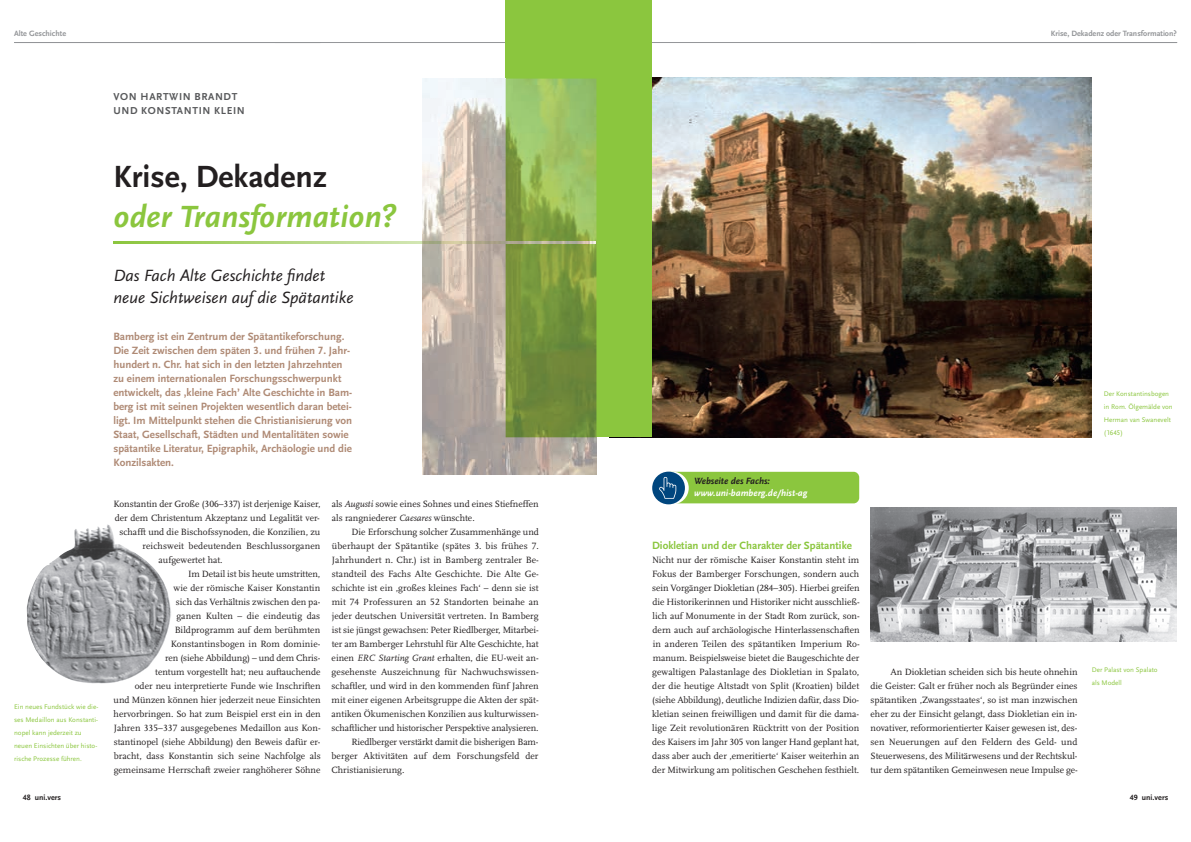
<style>
.page{position:relative;width:1191px;height:842px;background:#fff}
.page>*{position:absolute;margin:0;border:0;box-sizing:border-box;transform-origin:0 0}
.t1{font:italic 700 32px "UB Scala Sans";color:#8bc63e}
.t2{font:700 32px "UB Scala Sans";color:#231f20}
.t3{font:italic 17px/22px "UB Scala Sans";color:#231f20}
.t4{font:700 11px/14px "UB Scala Sans";color:#af8a75}
.t5{font:700 11px "UB Scala Sans";color:#8bc63e}
.t6{font:700 10.5px/14px "UB Scala Sans";letter-spacing:.06em;color:#57585a}
.t7{font:9.5px/14px "UB Scala";color:#231f20;text-align:justify}
.t8{font:italic 700 9.5px "UB Scala Sans";color:#fff}
.t9{font:italic 700 9.5px "UB Scala Sans";color:#231f20}
.t10{font:700 8px "UB Scala Sans";color:#939598}
.t11{font:700 8px "UB Scala Sans";color:#231f20}
.t12{font:7px/13px "UB Scala Sans";color:#8bc63e}
.s1{font-style:italic}
</style>
<div class="page">
<hr style="left:609px;top:42px;width:307px;height:1px;background:#939598">
<img style="left:870px;top:507px;width:306px;height:134px">
<hr style="left:870px;top:42px;width:307px;height:1px;background:#939598">
<img style="left:652px;top:77px;width:439px;height:360px">
<div style="left:665px;top:472px;width:194px;height:31px;background:#8bc63e;border-radius:6px"></div>
<hr style="left:275px;top:42px;width:306px;height:1px;background:#939598">
<div style="left:505px;top:0;width:147px;height:437px;background:#8bc63e"></div>
<hr style="left:14px;top:42px;width:306px;height:1px;background:#939598">
<svg style="left:113px;top:242px;width:309px;height:1px"></svg>
<img style="left:27px;top:525px;width:144px;height:159px">
<img style="left:422px;top:79px;width:174px;height:395px">
<img style="left:422px;top:242px;width:173px;height:1px">
<svg style="left:656px;top:472px;width:32px;height:32px"></svg>
<div style="left:652px;top:472px;width:33px;height:32px;background:#00467e;border-radius:50%"></div>
<svg style="left:659px;top:477px;width:17px;height:22px"></svg>
<p class="t10" style="left:14px;top:29px;width:53px">Alte Geschichte</p>
<p class="t6" style="left:113px;top:89px;width:133px">VON HARTWIN BRANDT<br>UND KONSTANTIN KLEIN</p>
<p class="t12" style="left:14px;top:700px;width:86px">Ein neues Fundstück wie die&shy;ses Medaillon aus Konstanti&shy;nopel kann jederzeit zu neuen Einsichten über histo&shy;rische Prozesse führen.</p>
<p class="t11" style="left:23px;top:792px;width:40px">48 uni.vers</p>
<h1 class="t2" style="left:113px;top:158px;width:215px">Krise, Dekadenz</h1>
<h1 class="t1" style="left:113px;top:198px;width:285px">oder Transformation?</h1>
<h2 class="t3" style="left:113px;top:264px;width:242px">Das Fach Alte Geschichte findet neue Sichtweisen auf die Spätantike</h2>
<p class="t4" style="left:113px;top:330px;width:240px">Bamberg ist ein Zentrum der Spätantikeforschung.<br>Die Zeit zwischen dem späten 3. und frühen 7. Jahr&shy;hundert n. Chr. hat sich in den letzten Jahrzehnten zu einem internationalen Forschungsschwerpunkt entwickelt, das ‚kleine Fach’ Alte Geschichte in Bam&shy;berg ist mit seinen Projekten wesentlich daran betei&shy;ligt. Im Mittelpunkt stehen die Christianisierung von Staat, Gesellschaft, Städten und Mentalitäten sowie spätantike Literatur, Epigraphik, Archäologie und die Konzilsakten.</p>
<p class="t7" style="left:113px;top:497px;width:208px">Konstantin der Große (306–337) ist derjenige Kaiser,</p>
<p class="t7" style="left:115px;top:511px;width:207px">der dem Christentum Akzeptanz und Legalität ver-</p>
<p class="t7" style="left:119px;top:525px;width:202px">schafft und die Bischofssynoden, die Konzilien, zu</p>
<p class="t7" style="left:142px;top:539px;width:179px">reichsweit bedeutenden Beschlussorganen</p>
<p class="t7" style="left:159px;top:553px;width:66px">aufgewertet hat.</p>
<p class="t7" style="left:188px;top:567px;width:134px">Im Detail ist bis heute umstritten,</p>
<p class="t7" style="left:174px;top:581px;width:148px">wie der römische Kaiser Konstantin</p>
<p class="t7" style="left:176px;top:595px;width:146px">sich das Verhältnis zwischen den pa-</p>
<p class="t7" style="left:176px;top:609px;width:145px">ganen Kulten – die eindeutig das</p>
<p class="t7" style="left:175px;top:623px;width:147px">Bildprogramm auf dem berühmten</p>
<p class="t7" style="left:171px;top:637px;width:151px">Konstantinsbogen in Rom dominie-</p>
<p class="t7" style="left:165px;top:651px;width:157px">ren (siehe Abbildung) – und dem Chris-</p>
<p class="t7" style="left:155px;top:665px;width:167px">tentum vorgestellt hat; neu auftauchende</p>
<p class="t7" style="left:135px;top:679px;width:187px">oder neu interpretierte Funde wie Inschriften</p>
<p class="t7" style="left:114px;top:693px;width:208px">und Münzen können hier jederzeit neue Einsichten</p>
<p class="t7" style="left:114px;top:707px;width:208px">hervorbringen. So hat zum Beispiel erst ein in den</p>
<p class="t7" style="left:114px;top:721px;width:208px">Jahren 335–337 ausgegebenes Medaillon aus Kon-</p>
<p class="t7" style="left:114px;top:735px;width:208px">stantinopel (siehe Abbildung) den Beweis dafür er-</p>
<p class="t7" style="left:114px;top:749px;width:208px">bracht, dass Konstantin sich seine Nachfolge als</p>
<p class="t7" style="left:114px;top:763px;width:208px">gemeinsame Herrschaft zweier ranghöherer Söhne</p>
<p class="t7" style="left:332px;top:496px;width:208px">als <span class="s1">Augusti</span> sowie eines Sohnes und eines Stiefneffen als rangniederer <span class="s1">Caesares</span> wünschte.</p>
<p class="t7" style="left:352px;top:524px;width:189px">Die Erforschung solcher Zusammenhänge und</p>
<p class="t7" style="left:332px;top:538px;width:208px">überhaupt der Spätantike (spätes 3. bis frühes 7.</p>
<p class="t7" style="left:332px;top:552px;width:208px">Jahrhundert n. Chr.) ist in Bamberg zentraler Be-</p>
<p class="t7" style="left:332px;top:566px;width:208px">standteil des Fachs Alte Geschichte. Die Alte Ge-</p>
<p class="t7" style="left:332px;top:580px;width:208px">schichte ist ein ‚großes kleines Fach‘ – denn sie ist</p>
<p class="t7" style="left:332px;top:594px;width:208px">mit 74 Professuren an 52 Standorten beinahe an</p>
<p class="t7" style="left:332px;top:608px;width:208px">jeder deutschen Universität vertreten. In Bamberg</p>
<p class="t7" style="left:332px;top:622px;width:208px">ist sie jüngst gewachsen: Peter Riedlberger, Mitarbei-</p>
<p class="t7" style="left:332px;top:636px;width:208px">ter am Bamberger Lehrstuhl für Alte Geschichte, hat</p>
<p class="t7" style="left:332px;top:650px;width:208px">einen <span class="s1">ERC Starting Grant</span> erhalten, die EU-weit an-</p>
<p class="t7" style="left:332px;top:664px;width:208px">gesehenste Auszeichnung für Nachwuchswissen-</p>
<p class="t7" style="left:332px;top:678px;width:208px">schaftler, und wird in den kommenden fünf Jahren</p>
<p class="t7" style="left:332px;top:692px;width:208px">mit einer eigenen Arbeitsgruppe die Akten der spät-</p>
<p class="t7" style="left:332px;top:706px;width:208px">antiken Ökumenischen Konzilien aus kulturwissen-</p>
<p class="t7" style="left:332px;top:720px;width:208px">schaftlicher und historischer Perspektive analysieren.</p>
<p class="t7" style="left:351px;top:734px;width:189px">Riedlberger verstärkt damit die bisherigen Bam-</p>
<p class="t7" style="left:331px;top:748px;width:208px">berger Aktivitäten auf dem Forschungsfeld der</p>
<p class="t7" style="left:331px;top:762px;width:74px">Christianisierung.</p>
<p class="t10" style="left:1050px;top:29px;width:127px">Krise, Dekadenz oder Transformation?</p>
<p class="t9" style="left:694px;top:476px;width:77px">Webseite des Fachs:</p>
<p class="t8" style="left:694px;top:488px;width:115px">www.uni-bamberg.de/hist-ag</p>
<p class="t12" style="left:1103px;top:387px;width:70px">Der Konstantinsbogen in Rom. Ölgemälde von<br>Herman van Swanevelt (1645)</p>
<p class="t5" style="left:652px;top:539px;width:201px">Diokletian und der Charakter der Spätantike</p>
<p class="t7" style="left:652px;top:553px;width:209px">Nicht nur der römische Kaiser Konstantin steht im Fokus der Bamberger Forschungen, sondern auch sein Vorgänger Diokletian (284–305). Hierbei greifen die Historikerinnen und Historiker nicht ausschließ&shy;lich auf Monumente in der Stadt Rom zurück, son&shy;dern auch auf archäologische Hinterlassenschaften in anderen Teilen des spätantiken Imperium Ro&shy;manum. Beispielsweise bietet die Baugeschichte der gewaltigen Palastanlage des Diokletian in Spalato, der die heutige Altstadt von Split (Kroatien) bildet (siehe Abbildung), deutliche Indizien dafür, dass Dio&shy;kletian seinen freiwilligen und damit für die dama&shy;lige Zeit revolutionären Rücktritt von der Position des Kaisers im Jahr 305 von langer Hand geplant hat, dass aber auch der ‚emeritierte‘ Kaiser weiterhin an der Mitwirkung am politischen Geschehen festhielt.</p>
<p class="t7" style="left:870px;top:665px;width:209px;text-indent:20px">An Diokletian scheiden sich bis heute ohnehin die Geister: Galt er früher noch als Begründer eines spätantiken ‚Zwangsstaates‘, so ist man inzwischen eher zu der Einsicht gelangt, dass Diokletian ein in&shy;novativer, reformorientierter Kaiser gewesen ist, des&shy;sen Neuerungen auf den Feldern des Geld- und Steuerwesens, des Militärwesens und der Rechtskul&shy;tur dem spätantiken Gemeinwesen neue Impulse ge-</p>
<p class="t12" style="left:1091px;top:663px;width:67px">Der Palast von Spalato als Modell</p>
<p class="t11" style="left:1129px;top:792px;width:40px">49 uni.vers</p>
</div>
